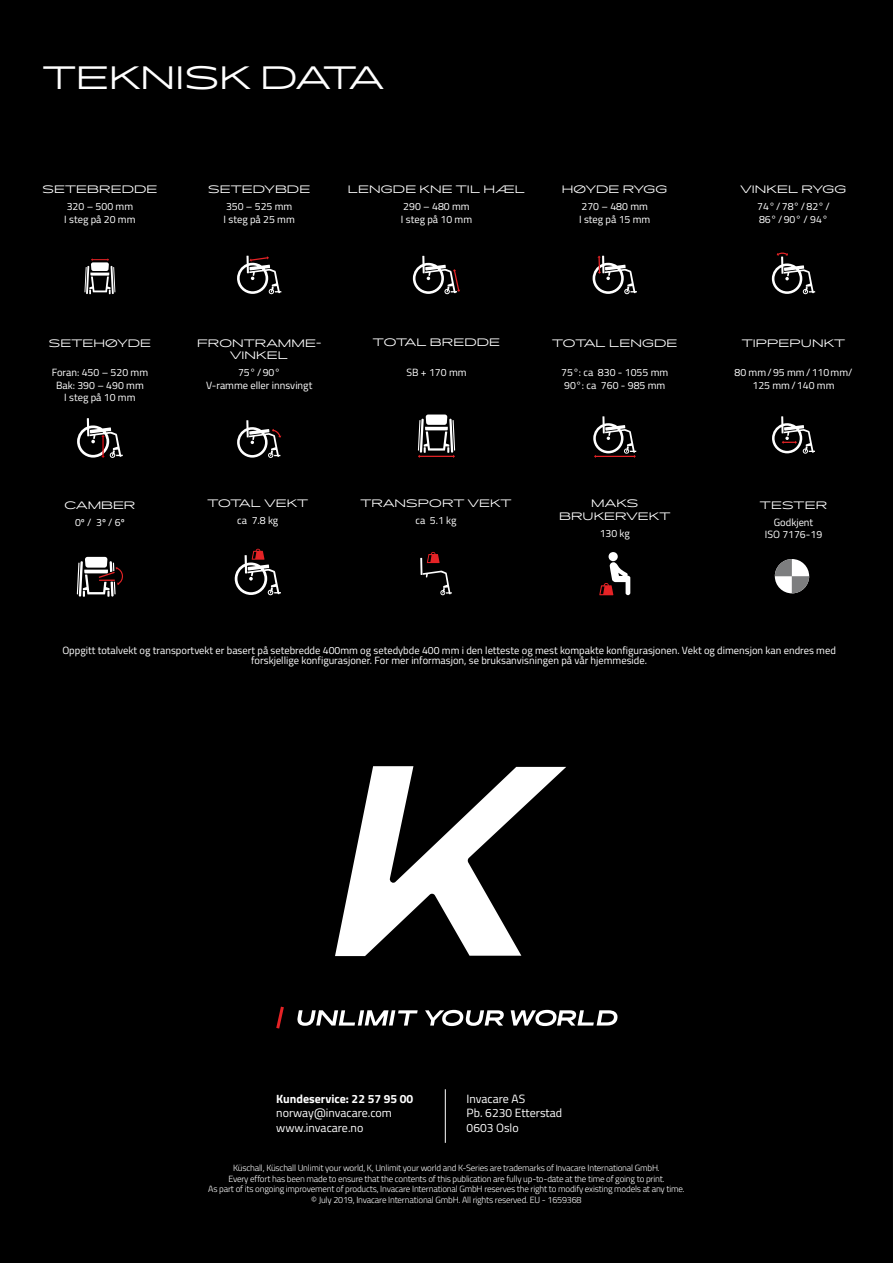
<style>
.page{position:relative;width:893px;height:1263px;background:#000}
.page>*{position:absolute;margin:0;border:0;box-sizing:border-box;transform-origin:0 0}
.t1{font:300 31.5px "Pano";letter-spacing:.01em;color:#fff}
.t2{font:12px/14.4px "Titillium Web";color:#fff}
.t3{font:700 12px "Titillium Web";color:#fff}
.t4{font:10.5px/12.6px "Titillium Web";color:#fff}
.t5{font:300 10.5px/12.6px "Pano";letter-spacing:.01em;color:#fff;text-align:center}
.t6{font:300 9px/10.8px "Titillium Web";letter-spacing:-.02em;color:#fff;text-align:center}
</style>
<div class="page">
<svg style="left:335px;top:766px;width:231px;height:190px"></svg>
<svg style="left:297px;top:1010px;width:121px;height:16px"></svg>
<svg style="left:425px;top:1010px;width:79px;height:16px"></svg>
<svg style="left:511px;top:1010px;width:107px;height:16px"></svg>
<svg style="left:276px;top:1006px;width:8px;height:23px"></svg>
<svg style="left:237px;top:420px;width:44px;height:38px"></svg>
<svg style="left:235px;top:548px;width:46px;height:47px"></svg>
<svg style="left:77px;top:418px;width:46px;height:40px"></svg>
<svg style="left:418px;top:414px;width:37px;height:44px"></svg>
<svg style="left:84px;top:258px;width:31px;height:36px"></svg>
<svg style="left:413px;top:256px;width:47px;height:38px"></svg>
<svg style="left:593px;top:256px;width:44px;height:38px"></svg>
<svg style="left:237px;top:256px;width:44px;height:38px"></svg>
<svg style="left:420px;top:552px;width:32px;height:43px"></svg>
<svg style="left:772px;top:252px;width:43px;height:42px"></svg>
<svg style="left:77px;top:557px;width:46px;height:40px"></svg>
<svg style="left:772px;top:416px;width:43px;height:38px"></svg>
<svg style="left:599px;top:552px;width:31px;height:43px"></svg>
<svg style="left:593px;top:416px;width:43px;height:42px"></svg>
<svg style="left:775px;top:559px;width:34px;height:34px"></svg>
<hr style="left:445px;top:1089px;width:1px;height:54px;background:#fff">
<h1 class="t1" style="left:43px;top:56px;width:342px">TEKNISK DATA</h1>
<p class="t5" style="left:42px;top:183px;width:116px">SETEBREDDE</p>
<p class="t4" style="left:64px;top:200px;width:73px">320 – 500 mm<br>I steg på 20 mm</p>
<p class="t5" style="left:208px;top:183px;width:104px">SETEDYBDE</p>
<p class="t4" style="left:224px;top:200px;width:73px">350 – 525 mm<br>I steg på 25 mm</p>
<p class="t5" style="left:348px;top:183px;width:179px">LENGDE KNE TIL HÆL</p>
<p class="t4" style="left:401px;top:200px;width:73px">290 – 480 mm<br>I steg på 10 mm</p>
<p class="t5" style="left:562px;top:183px;width:107px">HØYDE RYGG</p>
<p class="t4" style="left:579px;top:200px;width:73px">270 – 480 mm<br>I steg på 15 mm</p>
<p class="t5" style="left:740px;top:183px;width:108px">VINKEL RYGG</p>
<p class="t4" style="left:757px;top:200px;width:74px">74°/78°/82°/<br>86°/90° / 94°</p>
<p class="t5" style="left:49px;top:336px;width:104px">SETEHØYDE</p>
<p class="t4" style="left:52px;top:366px;width:98px;text-align:center">Foran: 450 – 520 mm<br>Bak: 390 – 490 mm<br>I steg på 10 mm</p>
<p class="t5" style="left:197px;top:336px;width:126px">FRONTRAMME-<br>VINKEL</p>
<p class="t4" style="left:206px;top:366px;width:108px;text-align:center">75°/90°<br>V-ramme eller innsvingt</p>
<p class="t5" style="left:373px;top:336px;width:129px">TOTAL BREDDE</p>
<p class="t4" style="left:406px;top:365px;width:62px">SB + 170 mm</p>
<p class="t5" style="left:552px;top:336px;width:127px">TOTAL LENGDE</p>
<p class="t4" style="left:561px;top:366px;width:108px">75°: ca 830 - 1055 mm<br>90°: ca 760 - 985 mm</p>
<p class="t5" style="left:742px;top:336px;width:105px">TIPPEPUNKT</p>
<p class="t4" style="left:734px;top:366px;width:119px;text-align:center">80 mm/95 mm/110mm/<br>125 mm/140 mm</p>
<p class="t5" style="left:64px;top:499px;width:72px">CAMBER</p>
<p class="t4" style="left:75px;top:515px;width:51px">0º / 3º / 6º</p>
<p class="t5" style="left:207px;top:497px;width:102px">TOTAL VEKT</p>
<p class="t4" style="left:237px;top:514px;width:43px">ca 7.8 kg</p>
<p class="t5" style="left:360px;top:497px;width:153px">TRANSPORT VEKT</p>
<p class="t4" style="left:415px;top:514px;width:43px">ca 5.1 kg</p>
<p class="t5" style="left:559px;top:497px;width:113px">MAKS<br>BRUKERVEKT</p>
<p class="t4" style="left:600px;top:526px;width:32px">130 kg</p>
<p class="t5" style="left:760px;top:499px;width:69px">TESTER</p>
<p class="t4" style="left:765px;top:515px;width:59px;text-align:center">Godkjent<br>ISO 7176-19</p>
<p class="t4" style="left:62px;top:644px;width:775px;line-height:10.5px;text-align:center">Oppgitt totalvekt og transportvekt er basert på setebredde 400mm og setedybde 400 mm i den letteste og mest kompakte konfigurasjonen. Vekt og dimensjon kan endres med forskjellige konfigurasjoner. For mer informasjon, se bruksanvisningen på vår hjemmeside.</p>
<p class="t3" style="left:276px;top:1089px;width:139px">Kundeservice: 22 57 95 00</p>
<p class="t2" style="left:276px;top:1105px;width:117px">norway@invacare.com www.invacare.no</p>
<p class="t2" style="left:467px;top:1091px;width:97px">Invacare AS<br>Pb. 6230 Etterstad<br>0603 Oslo</p>
<p class="t6" style="left:208px;top:1162px;width:478px">Küschall, Küschall Unlimit your world, K, Unlimit your world and K-Series are trademarks of Invacare International GmbH.<br>Every effort has been made to ensure that the contents of this publication are fully up-to-date at the time of going to print.<br>As part of its ongoing improvement of products, Invacare International GmbH reserves the right to modify existing models at any time. © July 2019, Invacare International GmbH. All rights reserved. EU - 1659368</p>
</div>
